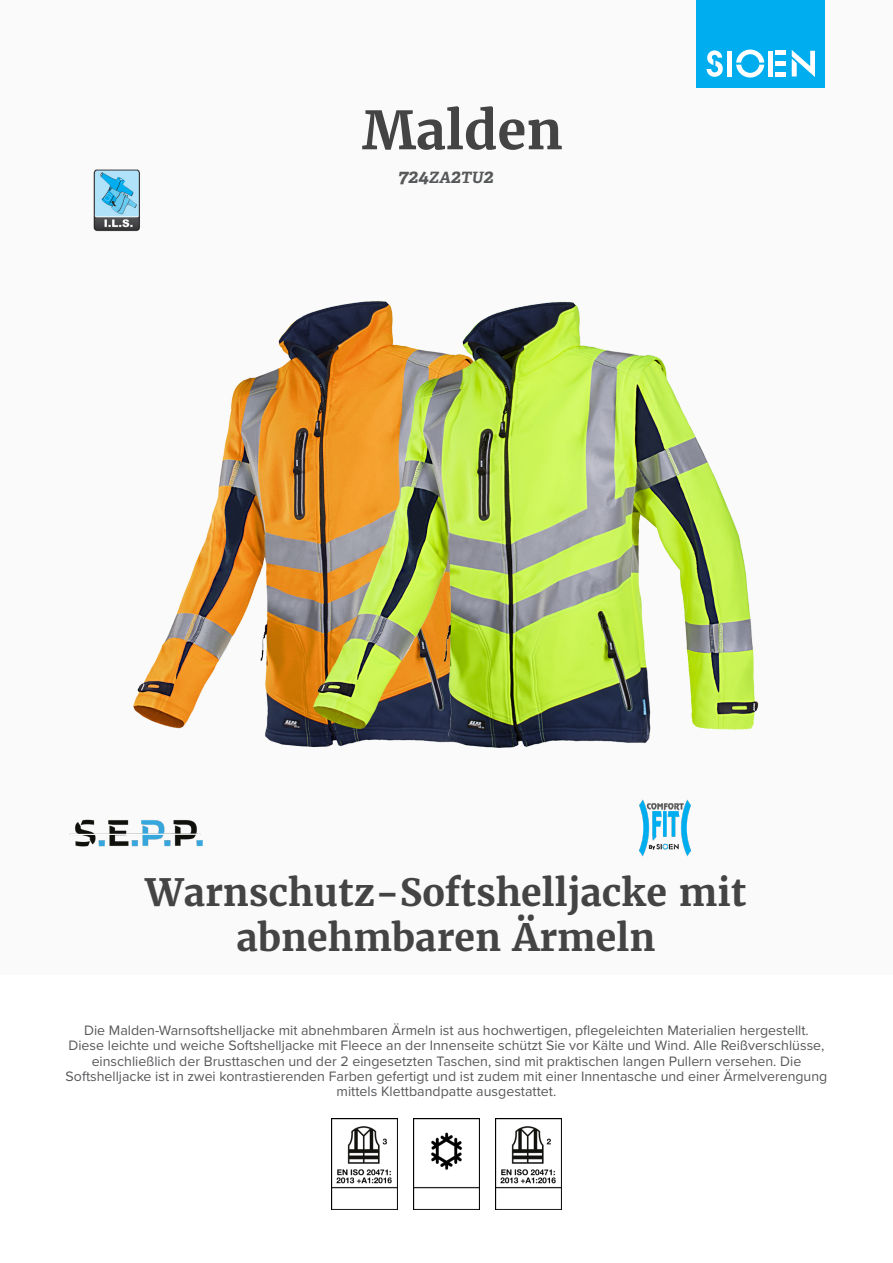
<style>
.page{position:relative;width:893px;height:1263px;background:#fff}
.page>*{position:absolute;margin:0;border:0;box-sizing:border-box;transform-origin:0 0}
.product_name{font:700 52.5px "Merriweather";color:#444}
.product_h2{font:700 37.5px/45px "Merriweather";color:#444;text-align:center}
.product_ref{font:italic 700 19.5px "Adelle";color:#57585a}
.product_description{font:14.25px/15.3px "Proxima Nova";color:#57585a;text-align:center}
.s1{font-size:15.6px}
</style>
<div class="page">
<div style="left:0;top:0;width:893px;height:974px;background:#fafafa"></div>
<div style="left:697px;top:0;width:128px;height:88px;background:#00aeef"></div>
<svg style="left:707px;top:50px;width:16px;height:27px"></svg>
<svg style="left:736px;top:50px;width:28px;height:28px"></svg>
<div style="left:727px;top:51px;width:5px;height:26px;background:#fff"></div>
<div style="left:768px;top:51px;width:5px;height:26px;background:#fff"></div>
<div style="left:775px;top:72px;width:11px;height:5px;background:#fff"></div>
<div style="left:775px;top:61px;width:11px;height:5px;background:#fff"></div>
<hr style="left:775px;top:51px;width:11px;height:4px;background:#fff">
<svg style="left:792px;top:50px;width:23px;height:27px"></svg>
<img style="left:93px;top:169px;width:46px;height:63px">
<img style="left:69px;top:819px;width:41px;height:28px">
<img style="left:331px;top:1118px;width:66px;height:92px">
<img style="left:413px;top:1118px;width:67px;height:92px">
<img style="left:495px;top:1118px;width:67px;height:92px">
<img style="left:110px;top:170px;width:188px;height:677px">
<img style="left:298px;top:301px;width:461px;height:556px">
<p class="product_name" style="left:362px;top:97px;width:202px">Malden</p>
<p class="product_ref" style="left:398px;top:164px;width:97px">724<span class="s1">ZA</span>2<span class="s1">TU</span>2</p>
<p class="product_h2" style="left:146px;top:869px;width:602px">Warnschutz-Softshelljacke mit abnehmbaren Ärmeln</p>
<p class="product_description" style="left:66px;top:1022px;width:763px">Die Malden-Warnsoftshelljacke mit abnehmbaren Ärmeln ist aus hochwertigen, pflegeleichten Materialien hergestellt.<br>Diese leichte und weiche Softshelljacke mit Fleece an der Innenseite schützt Sie vor Kälte und Wind. Alle Reißverschlüsse, einschließlich der Brusttaschen und der 2 eingesetzten Taschen, sind mit praktischen langen Pullern versehen. Die Softshelljacke ist in zwei kontrastierenden Farben gefertigt und ist zudem mit einer Innentasche und einer Ärmelverengung mittels Klettbandpatte ausgestattet.</p>
</div>
